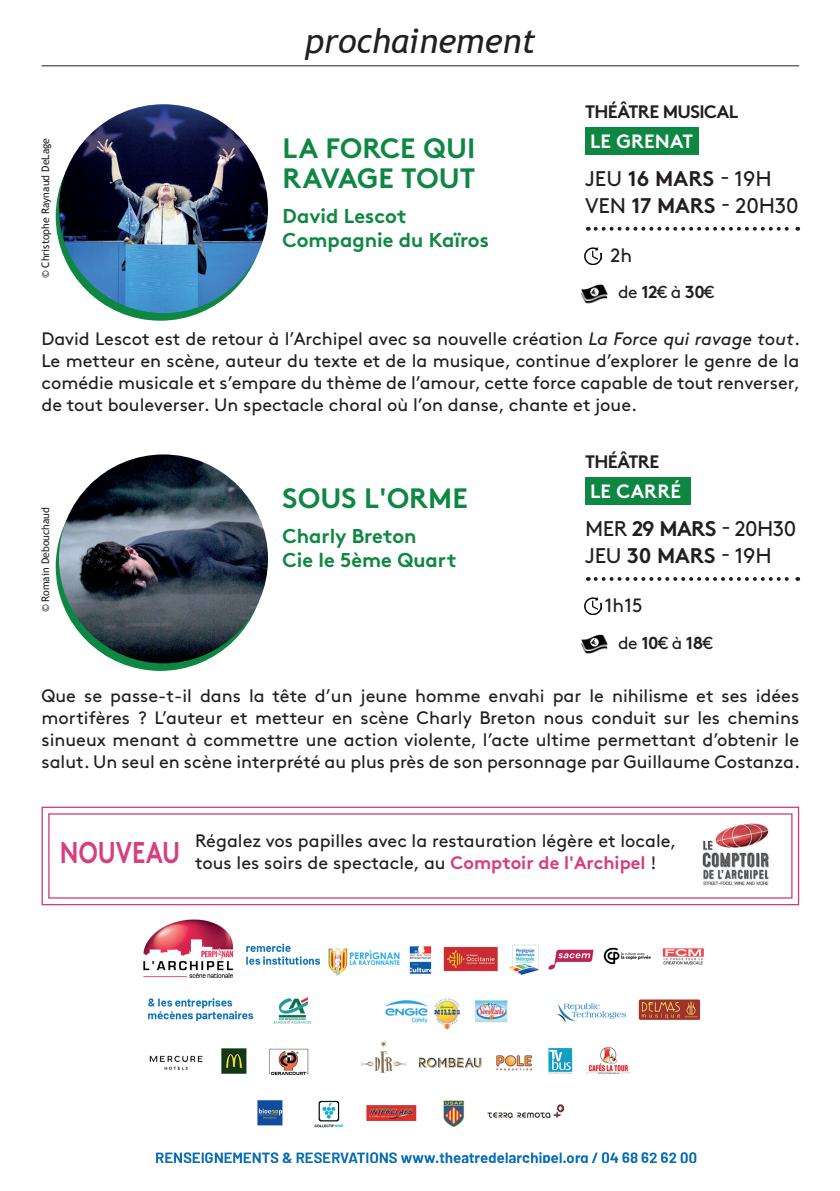
<style>
.page{position:relative;width:840px;height:1191px;background:#fff}
.page>*{position:absolute;margin:0;border:0;box-sizing:border-box;transform-origin:0 0}
.t1{font:italic 34px "Trebuchet MS";color:#231f20}
.t2{font:28px/30px "Brown Bold Alt";letter-spacing:.005em;color:#0e8742}
.t3{font:21.2px/27.6px "Brown";letter-spacing:-.01em;color:#231f20}
.t4{font:20px/24px "Brown Bold Alt";color:#0e8742}
.t5{font:19.2px "Brown Bold Alt";letter-spacing:.005em;color:#fff}
.t6{font:19.2px "Brown";color:#231f20}
.t7{font:18px/22px "Brown";color:#231f20;text-align:justify}
.t8{font:18px "Brown Bold Alt";letter-spacing:-.035em;color:#231f20}
.t9{font:17.4px "Brown";color:#231f20}
.t10{font:10.4px "Trebuchet MS";color:#231f20}
.s1{font-family:"Brown Bold Alt"}
.s2{font-style:italic}
.s3{font-family:"Brown Bold Alt";color:#d63f7d}
</style>
<div class="page">
<img style="left:143px;top:919px;width:561px;height:243px">
<hr style="left:41px;top:65px;width:757px;height:1px;background:#231f20">
<svg style="left:41px;top:806px;width:758px;height:100px"></svg>
<img style="left:686px;top:819px;width:98px;height:74px">
<div style="left:56px;top:112px;width:208px;height:209px;background:#0e8742;border-radius:50%"></div>
<div style="left:56px;top:462px;width:208px;height:209px;background:#0e8742;border-radius:50%"></div>
<img style="left:59px;top:104px;width:209px;height:209px;border-radius:104px">
<img style="left:59px;top:454px;width:209px;height:209px;border-radius:104px">
<div style="left:584px;top:127px;width:113px;height:27px;background:#0e8742"></div>
<div style="left:584px;top:477px;width:105px;height:28px;background:#0e8742"></div>
<svg style="left:595px;top:227px;width:202px;height:4px"></svg>
<svg style="left:595px;top:577px;width:202px;height:4px"></svg>
<img style="left:584px;top:247px;width:17px;height:18px">
<img style="left:584px;top:597px;width:17px;height:18px">
<img style="left:581px;top:284px;width:27px;height:20px">
<img style="left:581px;top:634px;width:27px;height:20px">
<p class="t10" style="left:39px;top:278px;width:142px;rotate:-90deg">© Christophe Raynaud DeLage</p>
<h1 class="t1" style="left:305px;top:20px;width:232px">prochainement</h1>
<h2 class="t2" style="left:282px;top:130px;width:194px">LA FORCE QUI<br>RAVAGE TOUT</h2>
<p class="t4" style="left:282px;top:202px;width:208px">David Lescot<br>Compagnie du Kaïros</p>
<p class="t8" style="left:584px;top:97px;width:155px">THÉÂTRE MUSICAL</p>
<p class="t5" style="left:590px;top:125px;width:104px">LE GRENAT</p>
<p class="t3" style="left:584px;top:163px;width:215px">JEU <span class="s1">16 MARS</span> - 19H<br>VEN <span class="s1">17 MARS</span> - 20H30</p>
<p class="t6" style="left:610px;top:240px;width:23px">2h</p>
<p class="t9" style="left:618px;top:279px;width:98px">de <span class="s1">12</span>€ à <span class="s1">30</span>€</p>
<p class="t7" style="left:41px;top:326px;width:759px">David Lescot est de retour à l’Archipel avec sa nouvelle création <span class="s2">La Force qui ravage tout</span>.<br>Le metteur en scène, auteur du texte et de la musique, continue d’explorer le genre de la comédie musicale et s’empare du thème de l’amour, cette force capable de tout renverser, de tout bouleverser. Un spectacle choral où l’on danse, chante et joue.</p>
<p class="t10" style="left:39px;top:612px;width:106px;rotate:-90deg">© Romain Debouchaud</p>
<h2 class="t2" style="left:282px;top:480px;width:187px">SOUS L'ORME</h2>
<p class="t4" style="left:282px;top:522px;width:175px">Charly Breton<br>Cie le 5ème Quart</p>
<p class="t8" style="left:584px;top:447px;width:76px">THÉÂTRE</p>
<p class="t5" style="left:590px;top:476px;width:92px">LE CARRÉ</p>
<p class="t3" style="left:584px;top:513px;width:213px">MER <span class="s1">29 MARS</span> - 20H30<br>JEU <span class="s1">30 MARS</span> - 19H</p>
<p class="t6" style="left:604px;top:590px;width:39px">1h15</p>
<p class="t9" style="left:618px;top:629px;width:96px">de <span class="s1">10</span>€ à <span class="s1">18</span>€</p>
<p class="t7" style="left:41px;top:683px;width:759px">Que se passe-t-il dans la tête d’un jeune homme envahi par le nihilisme et ses idées mortifères ? L’auteur et metteur en scène Charly Breton nous conduit sur les chemins sinueux menant à commettre une action violente, l’acte ultime permettant d’obtenir le salut. Un seul en scène interprété au plus près de son personnage par Guillaume Costanza.</p>
<p class="t7" style="left:60px;top:829px;width:618px;text-indent:135px">Régalez vos papilles avec la restauration légère et locale,<br><sup>NOUVEAU</sup> tous les soirs de spectacle, au <span class="s3">Comptoir de l'Archipel</span> !</p>
</div>
